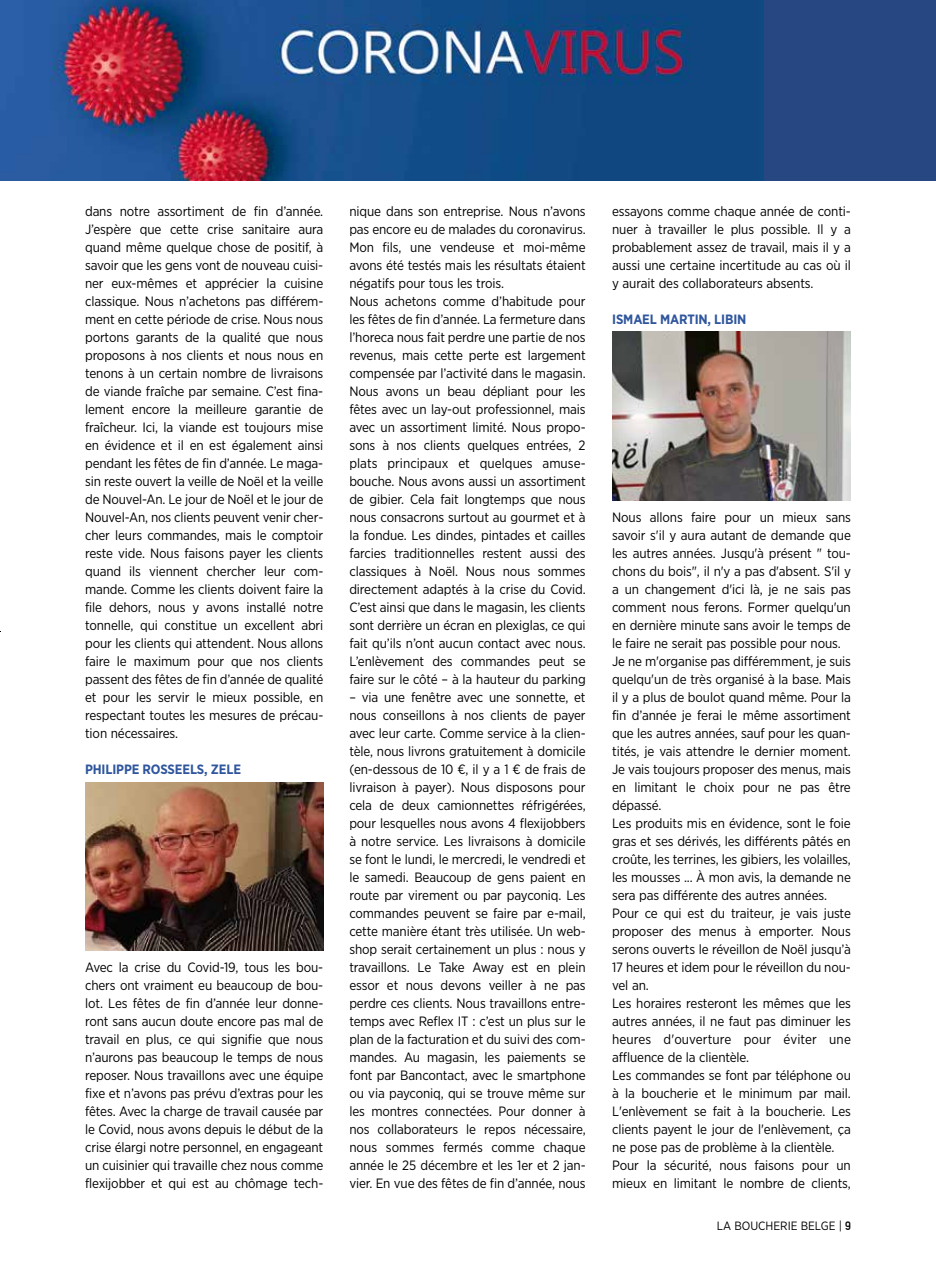
<style>
.page{position:relative;width:936px;height:1263px;background:#fff}
.page>*{position:absolute;margin:0;border:0;box-sizing:border-box;transform-origin:0 0}
.t1{font:13.5px/18px "Gotham Narrow";letter-spacing:-.01em;color:#000;text-align:justify}
.t2{font:700 13.5px "Gotham Narrow";letter-spacing:-.01em;color:#2f569d}
.t3{font:12px "Gotham Narrow";color:#000}
.s1{font-family:"DIN Alternate";font-weight:700}
</style>
<div class="page">
<img style="left:85px;top:782px;width:239px;height:169px">
<img style="left:612px;top:332px;width:238px;height:168px">
<div style="left:0;top:0;width:935px;height:181px;background:#274782"></div>
<img style="left:0;top:0;width:763px;height:181px">
<p class="t1" style="left:85px;top:202px;width:240px">dans notre assortiment de fin d’année.<br>J’espère que cette crise sanitaire aura quand même quelque chose de positif, à savoir que les gens vont de nouveau cuisi&shy;ner eux-mêmes et apprécier la cuisine classique. Nous n’achetons pas différem&shy;ment en cette période de crise. Nous nous portons garants de la qualité que nous proposons à nos clients et nous nous en tenons à un certain nombre de livraisons de viande fraîche par semaine. C’est fina&shy;lement encore la meilleure garantie de fraîcheur. Ici, la viande est toujours mise en évidence et il en est également ainsi pendant les fêtes de fin d’année. Le maga&shy;sin reste ouvert la veille de Noël et la veille de Nouvel-An. Le jour de Noël et le jour de Nouvel-An, nos clients peuvent venir cher&shy;cher leurs commandes, mais le comptoir reste vide. Nous faisons payer les clients quand ils viennent chercher leur com&shy;mande. Comme les clients doivent faire la file dehors, nous y avons installé notre tonnelle, qui constitue un excellent abri pour les clients qui attendent. Nous allons faire le maximum pour que nos clients passent des fêtes de fin d’année de qualité et pour les servir le mieux possible, en respectant toutes les mesures de précau&shy;tion nécessaires.</p>
<p class="t2" style="left:85px;top:760px;width:157px">PHILIPPE ROSSEELS, ZELE</p>
<p class="t1" style="left:85px;top:958px;width:240px">Avec la crise du Covid-19, tous les bou&shy;chers ont vraiment eu beaucoup de bou&shy;lot. Les fêtes de fin d’année leur donne&shy;ront sans aucun doute encore pas mal de travail en plus, ce qui signifie que nous n’aurons pas beaucoup le temps de nous reposer. Nous travaillons avec une équipe fixe et n’avons pas prévu d’extras pour les fêtes. Avec la charge de travail causée par le Covid, nous avons depuis le début de la crise élargi notre personnel, en engageant un cuisinier qui travaille chez nous comme flexijobber et qui est au chômage tech-</p>
<p class="t1" style="left:349px;top:202px;width:238px;text-align:left">nique dans son entreprise. Nous n’avons pas encore eu de malades du coronavirus.<br>Mon fils, une vendeuse et moi-même avons été testés mais les résultats étaient négatifs pour tous les trois.<br>Nous achetons comme d’habitude pour les fêtes de fin d’année. La fermeture dans l’horeca nous fait perdre une partie de nos revenus, mais cette perte est largement compensée par l’activité dans le magasin.<br>Nous avons un beau dépliant pour les fêtes avec un lay-out professionnel, mais avec un assortiment limité. Nous propo&shy;sons à nos clients quelques entrées, 2 plats principaux et quelques amuse&shy;bouche. Nous avons aussi un assortiment de gibier. Cela fait longtemps que nous nous consacrons surtout au gourmet et à la fondue. Les dindes, pintades et cailles farcies traditionnelles restent aussi des classiques à Noël. Nous nous sommes directement adaptés à la crise du Covid.<br>C’est ainsi que dans le magasin, les clients sont derrière un écran en plexiglas, ce qui fait qu’ils n’ont aucun contact avec nous.<br>L’enlèvement des commandes peut se faire sur le côté – à la hauteur du parking</p>
<p class="t1" style="left:349px;top:688px;width:238px">– via une fenêtre avec une sonnette, et nous conseillons à nos clients de payer avec leur carte. Comme service à la clien&shy;tèle, nous livrons gratuitement à domicile (en-dessous de 10 €, il y a 1 € de frais de livraison à payer). Nous disposons pour cela de deux camionnettes réfrigérées, pour lesquelles nous avons 4 flexijobbers à notre service. Les livraisons à domicile se font le lundi, le mercredi, le vendredi et le samedi. Beaucoup de gens paient en route par virement ou par payconiq. Les commandes peuvent se faire par e-mail, cette manière étant très utilisée. Un web&shy;shop serait certainement un plus : nous y travaillons. Le Take Away est en plein essor et nous devons veiller à ne pas perdre ces clients. Nous travaillons entre&shy;temps avec Reflex IT : c’est un plus sur le plan de la facturation et du suivi des com&shy;mandes. Au magasin, les paiements se font par Bancontact, avec le smartphone ou via payconiq, qui se trouve même sur les montres connectées. Pour donner à nos collaborateurs le repos nécessaire, nous sommes fermés comme chaque année le 25 décembre et les 1er et 2 jan&shy;vier. En vue des fêtes de fin d’année, nous</p>
<p class="t1" style="left:612px;top:202px;width:240px">essayons comme chaque année de conti&shy;nuer à travailler le plus possible. Il y a probablement assez de travail, mais il y a aussi une certaine incertitude au cas où il y aurait des collaborateurs absents.</p>
<p class="t2" style="left:612px;top:310px;width:136px">ISMAEL MARTIN, LIBIN</p>
<p class="t1" style="left:612px;top:508px;width:240px;text-align:left">Nous allons faire pour un mieux sans savoir s'il y aura autant de demande que les autres années. Jusqu'à présent " tou&shy;chons du bois", il n'y a pas d'absent. S'il y a un changement d'ici là, je ne sais pas comment nous ferons. Former quelqu'un en dernière minute sans avoir le temps de le faire ne serait pas possible pour nous.<br>Je ne m'organise pas différemment, je suis quelqu'un de très organisé à la base. Mais il y a plus de boulot quand même. Pour la fin d’année je ferai le même assortiment que les autres années, sauf pour les quan&shy;tités, je vais attendre le dernier moment.<br>Je vais toujours proposer des menus, mais en limitant le choix pour ne pas être dépassé.<br>Les produits mis en évidence, sont le foie gras et ses dérivés, les différents pâtés en croûte, les terrines, les gibiers, les volailles, les mousses ... À mon avis, la demande ne sera pas différente des autres années.<br>Pour ce qui est du traiteur, je vais juste proposer des menus à emporter. Nous serons ouverts le réveillon de Noël jusqu’à 17 heures et idem pour le réveillon du nou&shy;vel an.<br>Les horaires resteront les mêmes que les autres années, il ne faut pas diminuer les heures d'ouverture pour éviter une affluence de la clientèle.<br>Les commandes se font par téléphone ou à la boucherie et le minimum par mail.<br>L'enlèvement se fait à la boucherie. Les clients payent le jour de l'enlèvement, ça ne pose pas de problème à la clientèle.<br>Pour la sécurité, nous faisons pour un mieux en limitant le nombre de clients,</p>
<p class="t3" style="left:717px;top:1218px;width:135px">LA BOUCHERIE BELGE | <span class="s1">9</span></p>
</div>
